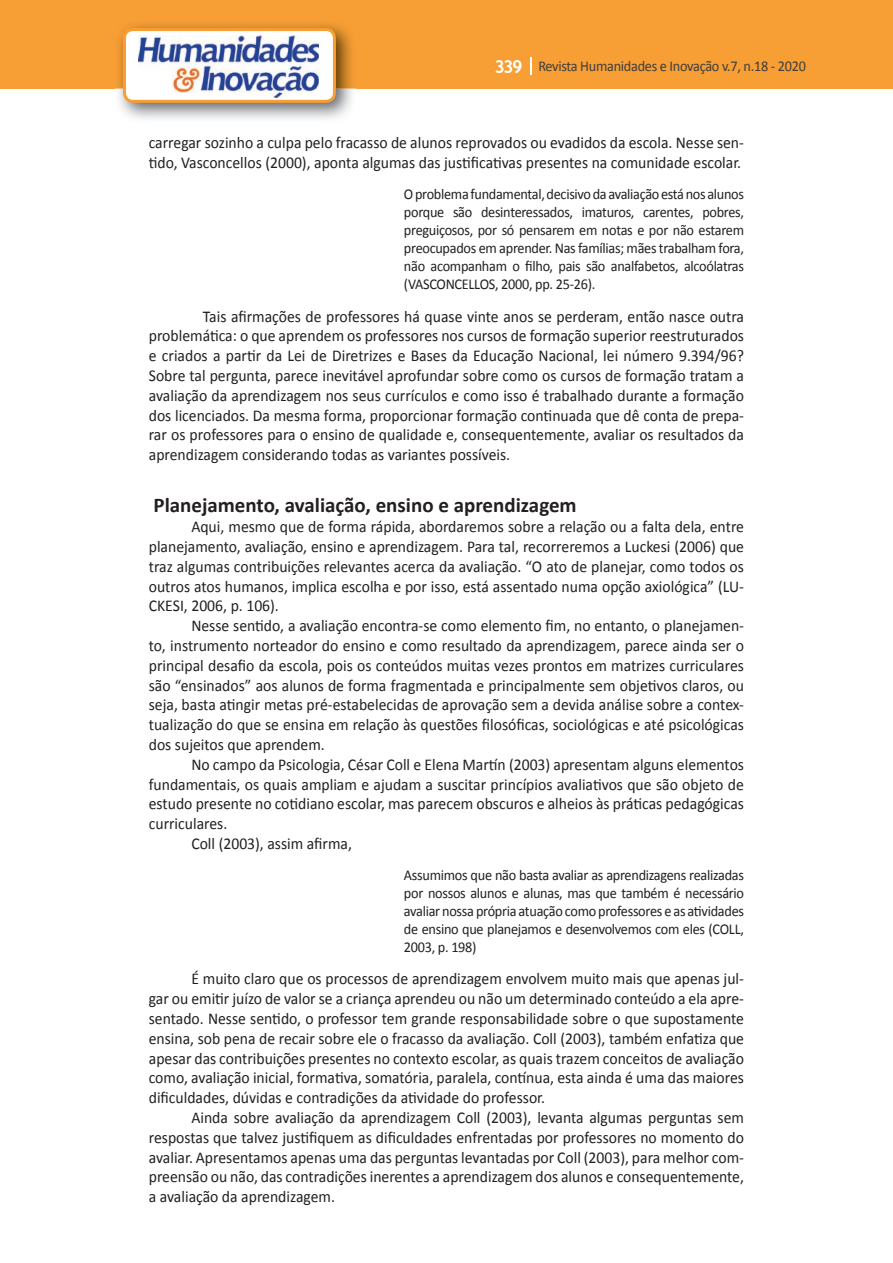
<style>
.page{position:relative;width:893px;height:1263px;background:#fff}
.page>*{position:absolute;margin:0;border:0;box-sizing:border-box;transform-origin:0 0}
.t1{font:700 21px "Calibri";color:#231f20}
.t2{font:16.5px/19.8px "Calibri";color:#231f20;text-align:justify;scale:.95 1}
.t3{font:15px/18px "Calibri";letter-spacing:-.02em;color:#231f20;text-align:justify;scale:.95 1}
.t4{font:15px "Calibri";letter-spacing:-.02em;color:#3e3e3f;scale:.95 1}
.s1{font-family:"Trebuchet MS";font-weight:700;font-size:18px;color:#fff}
</style>
<div class="page">
<div style="left:0;top:0;width:893px;height:88px;background:#f79e34"></div>
<svg style="left:530px;top:57px;width:2px;height:18px"></svg>
<img style="left:115px;top:24px;width:241px;height:95px">
<svg style="left:123px;top:28px;width:213px;height:75px"></svg>
<p class="t4" style="left:495px;top:57px;width:329px"><span class="s1">339</span> Revista Humanidades e Inovação v.7, n.18 - 2020</p>
<p class="t2" style="left:149px;top:133px;width:628px">carregar sozinho a culpa pelo fracasso de alunos reprovados ou evadidos da escola. Nesse sen&shy;tido, Vasconcellos (2000), aponta algumas das justificativas presentes na comunidade escolar.</p>
<p class="t3" style="left:404px;top:185px;width:360px">O problema fundamental, decisivo da avaliação está nos alunos porque são desinteressados, imaturos, carentes, pobres, preguiçosos, por só pensarem em notas e por não estarem preocupados em aprender. Nas famílias; mães trabalham fora, não acompanham o filho, pais são analfabetos, alcoólatras (VASCONCELLOS, 2000, pp. 25-26).</p>
<p class="t2" style="left:149px;top:306px;width:628px;text-indent:54px">Tais afirmações de professores há quase vinte anos se perderam, então nasce outra problemática: o que aprendem os professores nos cursos de formação superior reestruturados e criados a partir da Lei de Diretrizes e Bases da Educação Nacional, lei número 9.394/96?<br>Sobre tal pergunta, parece inevitável aprofundar sobre como os cursos de formação tratam a avaliação da aprendizagem nos seus currículos e como isso é trabalhado durante a formação dos licenciados. Da mesma forma, proporcionar formação continuada que dê conta de prepa&shy;rar os professores para o ensino de qualidade e, consequentemente, avaliar os resultados da aprendizagem considerando todas as variantes possíveis.</p>
<p class="t1" style="left:154px;top:492px;width:425px">Planejamento, avaliação, ensino e aprendizagem</p>
<p class="t2" style="left:149px;top:517px;width:628px;text-indent:43px">Aqui, mesmo que de forma rápida, abordaremos sobre a relação ou a falta dela, entre planejamento, avaliação, ensino e aprendizagem. Para tal, recorreremos a Luckesi (2006) que traz algumas contribuições relevantes acerca da avaliação. “O ato de planejar, como todos os outros atos humanos, implica escolha e por isso, está assentado numa opção axiológica” (LU-CKESI, 2006, p. 106).</p>
<p class="t2" style="left:149px;top:616px;width:628px;text-indent:43px">Nesse sentido, a avaliação encontra-se como elemento fim, no entanto, o planejamen&shy;to, instrumento norteador do ensino e como resultado da aprendizagem, parece ainda ser o principal desafio da escola, pois os conteúdos muitas vezes prontos em matrizes curriculares são “ensinados” aos alunos de forma fragmentada e principalmente sem objetivos claros, ou seja, basta atingir metas pré-estabelecidas de aprovação sem a devida análise sobre a contex&shy;tualização do que se ensina em relação às questões filosóficas, sociológicas e até psicológicas dos sujeitos que aprendem.</p>
<p class="t2" style="left:191px;top:754px;width:583px">No campo da Psicologia, César Coll e Elena Martín (2003) apresentam alguns elementos</p>
<p class="t2" style="left:149px;top:774px;width:628px">fundamentais, os quais ampliam e ajudam a suscitar princípios avaliativos que são objeto de</p>
<p class="t2" style="left:149px;top:794px;width:628px">estudo presente no cotidiano escolar, mas parecem obscuros e alheios às práticas pedagógicas</p>
<p class="t2" style="left:149px;top:814px;width:84px">curriculares.</p>
<p class="t2" style="left:191px;top:834px;width:171px">Coll (2003), assim afirma,</p>
<p class="t3" style="left:404px;top:866px;width:359px">Assumimos que não basta avaliar as aprendizagens realizadas por nossos alunos e alunas, mas que também é necessário avaliar nossa própria atuação como professores e as atividades de ensino que planejamos e desenvolvemos com eles (COLL, 2003, p. 198)</p>
<p class="t2" style="left:149px;top:969px;width:628px;text-indent:43px">É muito claro que os processos de aprendizagem envolvem muito mais que apenas jul&shy;gar ou emitir juízo de valor se a criança aprendeu ou não um determinado conteúdo a ela apre&shy;sentado. Nesse sentido, o professor tem grande responsabilidade sobre o que supostamente ensina, sob pena de recair sobre ele o fracasso da avaliação. Coll (2003), também enfatiza que apesar das contribuições presentes no contexto escolar, as quais trazem conceitos de avaliação como, avaliação inicial, formativa, somatória, paralela, contínua, esta ainda é uma das maiores dificuldades, dúvidas e contradições da atividade do professor.</p>
<p class="t2" style="left:149px;top:1108px;width:628px;text-indent:43px">Ainda sobre avaliação da aprendizagem Coll (2003), levanta algumas perguntas sem respostas que talvez justifiquem as dificuldades enfrentadas por professores no momento do avaliar. Apresentamos apenas uma das perguntas levantadas por Coll (2003), para melhor com&shy;preensão ou não, das contradições inerentes a aprendizagem dos alunos e consequentemente, a avaliação da aprendizagem.</p>
</div>
